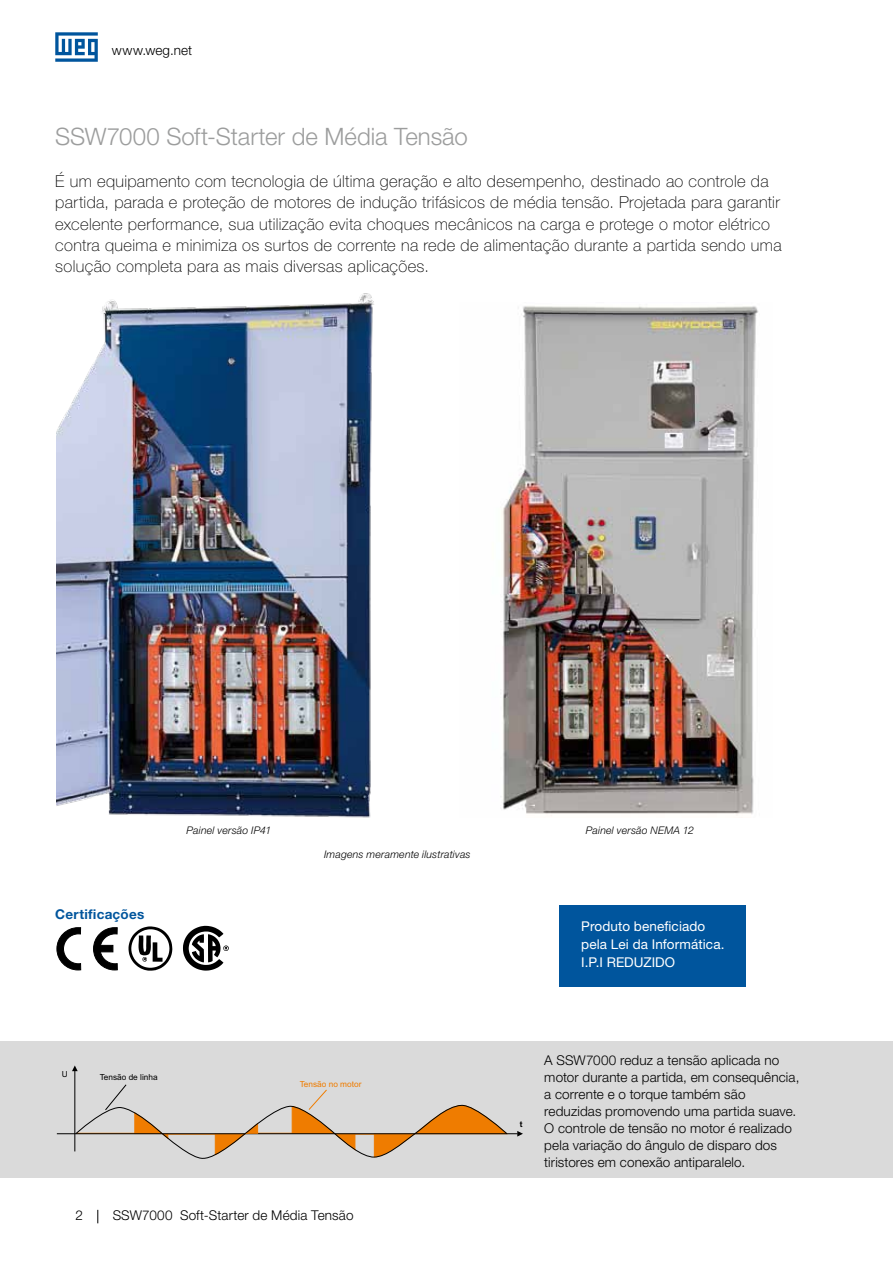
<style>
.page{position:relative;width:893px;height:1263px;background:#fff}
.page>*{position:absolute;margin:0;border:0;box-sizing:border-box;transform-origin:0 0}
.t1{font:300 24px "Helvetica Neue LT Pro";color:#9c9d9d}
.t2{font:100 16.5px/21.3px "Helvetica Neue LT Pro";letter-spacing:.02em;color:#000}
.t3{font:300 13.5px/17px "Helvetica Neue LT Pro";letter-spacing:.01em;color:#000}
.t4{font:13.5px/18px "Helvetica Neue LT Pro";letter-spacing:.01em;color:#fff}
.t5{font:700 13.5px "Helvetica Neue LT Pro";letter-spacing:.02em;color:#00559d}
.t6{font:italic 300 10.5px "Helvetica Neue LT Pro";letter-spacing:.015em;color:#000}
.t7{font:8.25px "Arial";color:#000}
.t8{font:8.25px "Arial";color:#ef7c00}
.t9{font:700 8.25px "Arial";color:#000}
</style>
<div class="page">
<svg style="left:55px;top:32px;width:43px;height:30px"></svg>
<svg style="left:97px;top:1210px;width:1px;height:13px"></svg>
<div style="left:0;top:1042px;width:893px;height:136px;background:#dadada"></div>
<hr style="left:75px;top:1071px;width:1px;height:80px;background:#000">
<svg style="left:72px;top:1065px;width:6px;height:6px"></svg>
<hr style="left:57px;top:1133px;width:461px;height:1px;background:#000">
<svg style="left:517px;top:1131px;width:6px;height:5px"></svg>
<svg style="left:75px;top:1084px;width:432px;height:75px"></svg>
<img style="left:56px;top:293px;width:318px;height:525px">
<svg style="left:57px;top:927px;width:24px;height:43px"></svg>
<svg style="left:93px;top:927px;width:25px;height:43px"></svg>
<div style="left:98px;top:945px;width:15px;height:7px;background:#000;border:1px solid #000"></div>
<svg style="left:183px;top:926px;width:46px;height:44px"></svg>
<svg style="left:129px;top:926px;width:43px;height:45px"></svg>
<div style="left:560px;top:906px;width:186px;height:81px;background:#00559d"></div>
<img style="left:500px;top:306px;width:259px;height:510px">
<p class="t3" style="left:112px;top:42px;width:82px">www.weg.net</p>
<h1 class="t1" style="left:55px;top:121px;width:414px">SSW7000 Soft-Starter de Média Tensão</h1>
<p class="t2" style="left:55px;top:170px;width:728px">É um equipamento com tecnologia de última geração e alto desempenho, destinado ao controle da partida, parada e proteção de motores de indução trifásicos de média tensão. Projetada para garantir excelente performance, sua utilização evita choques mecânicos na carga e protege o motor elétrico contra queima e minimiza os surtos de corrente na rede de alimentação durante a partida sendo uma solução completa para as mais diversas aplicações.</p>
<p class="t5" style="left:55px;top:905px;width:91px">Certificações</p>
<p class="t6" style="left:187px;top:824px;width:86px">Painel versão IP41</p>
<p class="t6" style="left:324px;top:848px;width:148px">Imagens meramente ilustrativas</p>
<p class="t7" style="left:62px;top:1070px;width:7px">U</p>
<p class="t7" style="left:100px;top:1072px;width:60px">Tensão de linha</p>
<p class="t8" style="left:300px;top:1079px;width:63px">Tensão no motor</p>
<p class="t3" style="left:75px;top:1207px;width:9px">2</p>
<p class="t3" style="left:113px;top:1207px;width:242px">SSW7000 Soft-Starter de Média Tensão</p>
<p class="t6" style="left:586px;top:824px;width:110px">Painel versão NEMA 12</p>
<p class="t4" style="left:581px;top:916px;width:145px">Produto beneficiado pela Lei da Informática.<br>I.P.I REDUZIDO</p>
<p class="t9" style="left:520px;top:1118px;width:4px">t</p>
<p class="t3" style="left:544px;top:1051px;width:257px">A SSW7000 reduz a tensão aplicada no motor durante a partida, em consequência, a corrente e o torque também são reduzidas promovendo uma partida suave.<br>O controle de tensão no motor é realizado pela variação do ângulo de disparo dos tiristores em conexão antiparalelo.</p>
</div>
